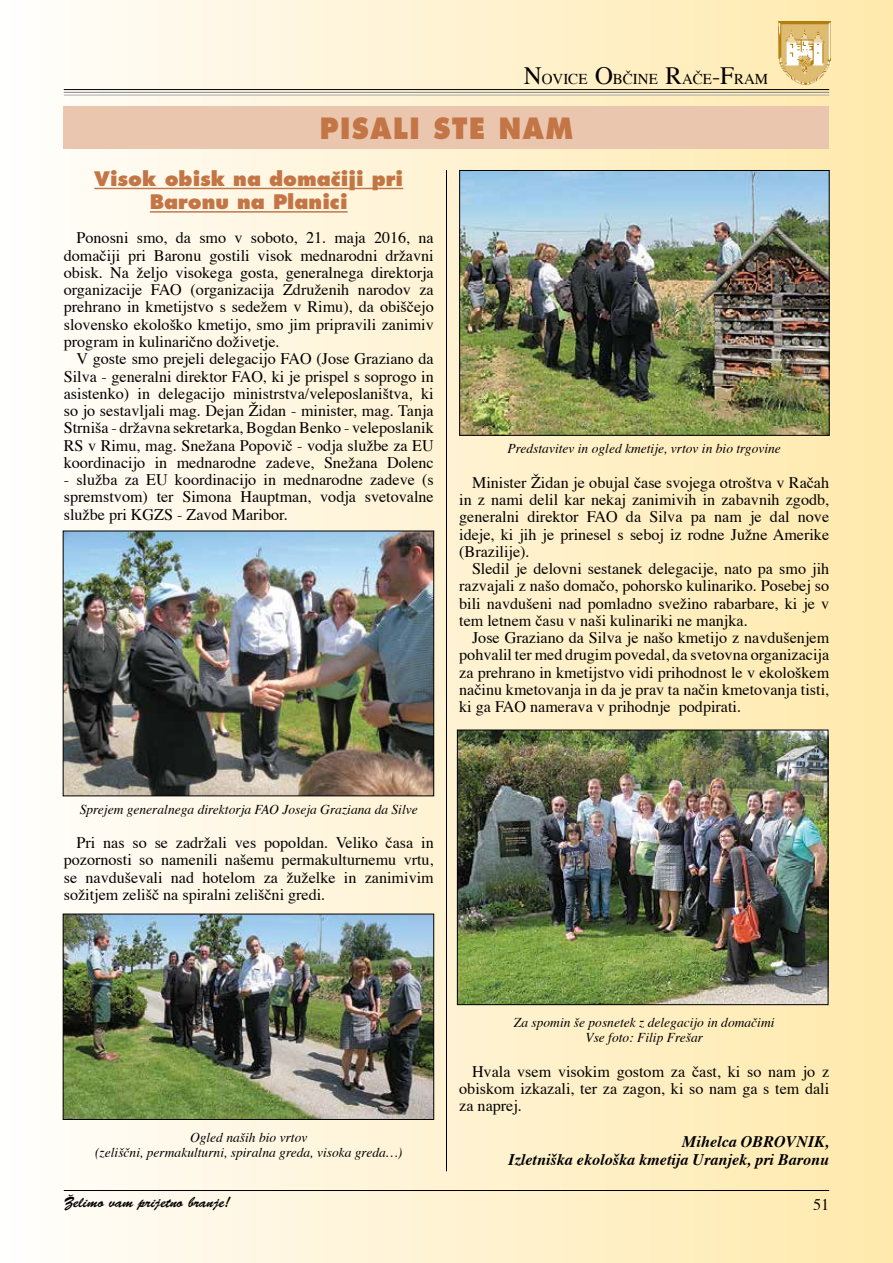
<style>
.page{position:relative;width:893px;height:1263px;background:#fff}
.page>*{position:absolute;margin:0;border:0;box-sizing:border-box;transform-origin:0 0}
.t1{font:800 28.5px "MM Futura";letter-spacing:.06em;color:#c37545;scale:.9 1}
.t2{font:800 19.5px/23.4px "MM Futura";color:#c37545;text-align:center}
.t3{font:16.2px/17.2px "Times CE";color:#000;text-align:justify}
.t4{font:italic 700 16.2px/18px "Times CE";color:#000;text-align:right}
.t5{font:15px "Brush Script Std";color:#000}
.t6{font:15px "Times CE";color:#000}
.t7{font:italic 13.5px/15px "Times CE";color:#000;text-align:center}
.s1{font-size:24.9px}
</style>
<div class="page">
<div style="left:0;top:0;width:893px;height:1263px;background:linear-gradient(to right,#fefcfa,#fee9ab)"></div>
<hr style="left:64px;top:89px;width:765px;height:1px;background:#000">
<hr style="left:64px;top:92px;width:765px;height:1px;background:#808285">
<hr style="left:64px;top:95px;width:765px;height:1px;background:#a7a9ac">
<hr style="left:64px;top:1190px;width:765px;height:1px;background:#000">
<img style="left:778px;top:21px;width:52px;height:63px">
<div style="left:64px;top:106px;width:765px;height:43px;background:#e9c6ad"></div>
<hr style="left:94px;top:188px;width:309px;height:1px;background:#c37545">
<hr style="left:150px;top:211px;width:198px;height:2px;background:#c37545">
<img style="left:65px;top:533px;width:367px;height:261px">
<div style="left:63px;top:531px;width:371px;height:265px;border:1px solid #000"></div>
<img style="left:65px;top:916px;width:367px;height:202px">
<div style="left:63px;top:914px;width:371px;height:206px;border:1px solid #000"></div>
<img style="left:461px;top:172px;width:366px;height:262px">
<div style="left:459px;top:170px;width:370px;height:266px;border:1px solid #000"></div>
<img style="left:459px;top:732px;width:367px;height:271px">
<div style="left:457px;top:730px;width:371px;height:275px;border:1px solid #000"></div>
<hr style="left:446px;top:170px;width:1px;height:1001px;background:#000">
<p class="t6" style="left:524px;top:70px;width:246px"><span class="s1">N</span>OVICE <span class="s1">O</span>BČINE <span class="s1">R</span>AČE<span class="s1">-F</span>RAM</p>
<h1 class="t1" style="left:320px;top:111px;width:283px">PISALI STE NAM</h1>
<p class="t2" style="left:94px;top:167px;width:310px">Visok obisk na doma~iji pri<br>Baronu na Planici</p>
<p class="t3" style="left:64px;top:230px;width:371px;text-indent:13px">Ponosni smo, da smo v soboto, 21. maja 2016, na domačiji pri Baronu gostili visok mednarodni državni obisk. Na željo visokega gosta, generalnega direktorja organizacije FAO (organizacija Združenih narodov za prehrano in kmetijstvo s sedežem v Rimu), da obiščejo slovensko ekološko kmetijo, smo jim pripravili zanimiv program in kulinarično doživetje.</p>
<p class="t3" style="left:64px;top:351px;width:371px;text-indent:13px">V goste smo prejeli delegacijo FAO (Jose Graziano da Silva - generalni direktor FAO, ki je prispel s soprogo in asistenko) in delegacijo ministrstva/veleposlaništva, ki so jo sestavljali mag. Dejan Židan - minister, mag. Tanja Strniša - državna sekretarka, Bogdan Benko - veleposlanik RS v Rimu, mag. Snežana Popovič - vodja službe za EU koordinacijo in mednarodne zadeve, Snežana Dolenc</p>
<p class="t3" style="left:64px;top:472px;width:371px">- služba za EU koordinacijo in mednarodne zadeve (s spremstvom) ter Simona Hauptman, vodja svetovalne službe pri KGZS - Zavod Maribor.</p>
<p class="t7" style="left:507px;top:442px;width:275px">Predstavitev in ogled kmetije, vrtov in bio trgovine</p>
<p class="t3" style="left:459px;top:475px;width:371px;text-indent:13px">Minister Židan je obujal čase svojega otroštva v Račah in z nami delil kar nekaj zanimivih in zabavnih zgodb, generalni direktor FAO da Silva pa nam je dal nove ideje, ki jih je prinesel s seboj iz rodne Južne Amerike (Brazilije).</p>
<p class="t3" style="left:459px;top:561px;width:371px;text-indent:13px">Sledil je delovni sestanek delegacije, nato pa smo jih razvajali z našo domačo, pohorsko kulinariko. Posebej so bili navdušeni nad pomladno svežino rabarbare, ki je v tem letnem času v naši kulinariki ne manjka.</p>
<p class="t3" style="left:459px;top:630px;width:371px;text-indent:13px">Jose Graziano da Silva je našo kmetijo z navdušenjem pohvalil ter med drugim povedal, da svetovna organizacija za prehrano in kmetijstvo vidi prihodnost le v ekološkem načinu kmetovanja in da je prav ta način kmetovanja tisti, ki ga FAO namerava v prihodnje podpirati.</p>
<p class="t7" style="left:80px;top:802px;width:340px">Sprejem generalnega direktorja FAO Joseja Graziana da Silve</p>
<p class="t3" style="left:64px;top:835px;width:371px;text-indent:13px">Pri nas so se zadržali ves popoldan. Veliko časa in pozornosti so namenili našemu permakulturnemu vrtu, se navduševali nad hotelom za žuželke in zanimivim sožitjem zelišč na spiralni zeliščni gredi.</p>
<p class="t7" style="left:95px;top:1131px;width:309px">Ogled naših bio vrtov<br>(zeliščni, permakulturni, spiralna greda, visoka greda…)</p>
<p class="t7" style="left:514px;top:1016px;width:262px">Za spomin še posnetek z delegacijo in domačimi<br>Vse foto: Filip Frešar</p>
<p class="t3" style="left:459px;top:1063px;width:371px;text-indent:13px">Hvala vsem visokim gostom za čast, ki so nam jo z obiskom izkazali, ter za zagon, ki so nam ga s tem dali za naprej.</p>
<p class="t4" style="left:508px;top:1133px;width:322px">Mihelca OBROVNIK,<br>Izletniška ekološka kmetija Uranjek, pri Baronu</p>
<p class="t5" style="left:64px;top:1194px;width:168px">Želimo vam prijetno branje!</p>
<p class="t3" style="left:813px;top:1197px;width:18px">51</p>
</div>
